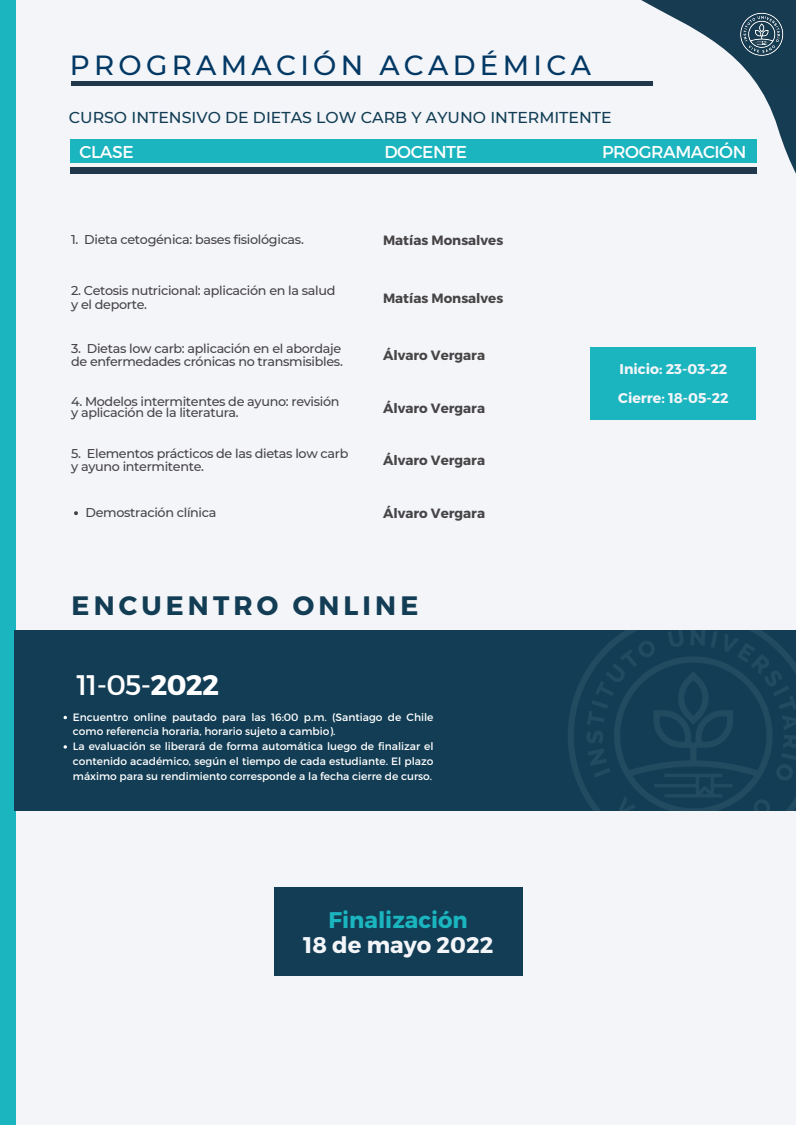
<style>
.page{position:relative;width:796px;height:1125px;background:#fff}
.page>*{position:absolute;margin:0;border:0;box-sizing:border-box;transform-origin:0 0}
.t1{font:28.28px "Montserrat";color:#fff}
.t2{font:500 27.67px "Montserrat";letter-spacing:.155em;color:#023864}
.t3{font:700 26.62px "Montserrat";letter-spacing:.155em;color:#123d54}
.t4{font:700 22.65px "Montserrat";color:#1bb5bf}
.t5{font:700 22.65px "Montserrat";color:#f3f5f9}
.t6{font:17.17px "Montserrat";letter-spacing:-.025em;color:#fff}
.t7{font:500 15.75px "Montserrat";color:#123d54}
.t8{font:700 14.1px "Montserrat";color:#f3f5f9}
.t9{font:700 13.42px "Montserrat";color:#474446}
.t10{font:500 12.75px/13.5px "Montserrat";letter-spacing:-.025em;color:#474446}
.t11{font:10.65px/14.7px "Montserrat";color:#fff}
.s1{font-weight:700}
</style>
<div class="page">
<div style="left:0;top:0;width:795px;height:1125px;background:#f3f5f9"></div>
<svg style="left:526px;top:0;width:269px;height:174px"></svg>
<img style="left:731px;top:6px;width:59px;height:59px">
<div style="left:70px;top:167px;width:686px;height:6px;background:#21384c"></div>
<div style="left:70px;top:140px;width:686px;height:23px;background:#1bb5bf"></div>
<hr style="left:71px;top:82px;width:581px;height:4px;background:#21384c">
<div style="left:590px;top:347px;width:166px;height:72px;background:#1bb5bf"></div>
<div style="left:0;top:0;width:15px;height:1125px;background:#1bb5bf"></div>
<div style="left:14px;top:631px;width:781px;height:180px;background:#123d54"></div>
<img style="left:568px;top:631px;width:227px;height:180px">
<svg style="left:64px;top:745px;width:3px;height:4px"></svg>
<div style="left:274px;top:887px;width:248px;height:89px;background:#123d54"></div>
<svg style="left:74px;top:511px;width:4px;height:4px"></svg>
<p class="t2" style="left:70px;top:48px;width:522px">PROGRAMACIÓN ACADÉMICA</p>
<p class="t7" style="left:69px;top:107px;width:544px">CURSO INTENSIVO DE DIETAS LOW CARB Y AYUNO INTERMITENTE</p>
<p class="t6" style="left:80px;top:141px;width:55px">CLASE</p>
<p class="t6" style="left:384px;top:141px;width:84px">DOCENTE</p>
<p class="t6" style="left:602px;top:141px;width:146px">PROGRAMACIÓN</p>
<p class="t10" style="left:71px;top:233px;width:234px">1. Dieta cetogénica: bases fisiológicas.</p>
<p class="t9" style="left:383px;top:231px;width:122px">Matías Monsalves</p>
<p class="t10" style="left:71px;top:283px;width:266px">2. Cetosis nutricional: aplicación en la salud</p>
<p class="t10" style="left:71px;top:297px;width:77px">y el deporte.</p>
<p class="t9" style="left:383px;top:289px;width:122px">Matías Monsalves</p>
<p class="t10" style="left:71px;top:342px;width:273px">3. Dietas low carb: aplicación en el abordaje de enfermedades crónicas no transmisibles.</p>
<p class="t9" style="left:383px;top:347px;width:104px">Álvaro Vergara</p>
<p class="t10" style="left:71px;top:395px;width:270px">4. Modelos intermitentes de ayuno: revisión</p>
<p class="t10" style="left:71px;top:406px;width:169px">y aplicación de la literatura.</p>
<p class="t9" style="left:383px;top:399px;width:104px">Álvaro Vergara</p>
<p class="t10" style="left:71px;top:446px;width:279px">5. Elementos prácticos de las dietas low carb y ayuno intermitente.</p>
<p class="t9" style="left:383px;top:452px;width:104px">Álvaro Vergara</p>
<p class="t10" style="left:86px;top:506px;width:132px">Demostración clínica</p>
<p class="t9" style="left:383px;top:504px;width:104px">Álvaro Vergara</p>
<p class="t3" style="left:72px;top:588px;width:348px">ENCUENTRO ONLINE</p>
<p class="t1" style="left:76px;top:667px;width:144px">11-05-<span class="s1">2022</span></p>
<p class="t11" style="left:73px;top:709px;width:362px">Encuentro online pautado para las 16:00 p.m. (Santiago de Chile como referencia horaria, horario sujeto a cambio).</p>
<p class="t11" style="left:73px;top:738px;width:362px;text-align:justify">La evaluación se liberará de forma automática luego de finalizar el contenido académico, según el tiempo de cada estudiante. El plazo máximo para su rendimiento corresponde a la fecha cierre de curso.</p>
<p class="t4" style="left:328px;top:906px;width:141px">Finalización</p>
<p class="t5" style="left:303px;top:930px;width:192px">18 de mayo 2022</p>
<p class="t8" style="left:619px;top:360px;width:109px">Inicio: 23-03-22</p>
<p class="t8" style="left:618px;top:388px;width:112px">Cierre: 18-05-22</p>
</div>
